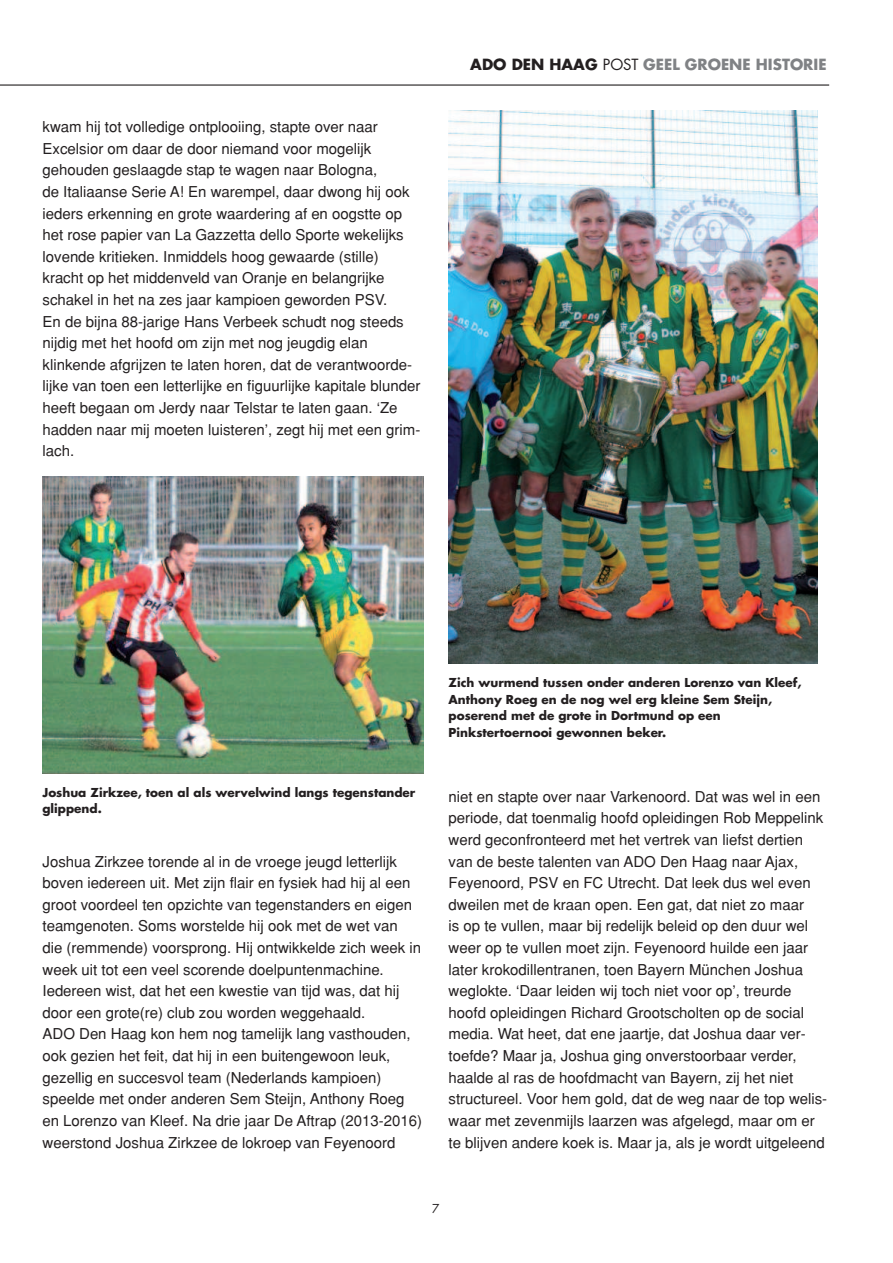
<style>
.page{position:relative;width:893px;height:1263px;background:#fff}
.page>*{position:absolute;margin:0;border:0;box-sizing:border-box;transform-origin:0 0}
.t1{font:15px/21.6px "Helvetica";color:#231f20}
.t2{font:700 15px "Futura";color:#808285}
.t3{font:700 12px/16.5px "Futura";color:#231f20}
.t4{font:12px "Futura";color:#231f20}
.s1{color:#231f20}
.s2{font-weight:400;color:#231f20}
</style>
<div class="page">
<hr style="left:0;top:84px;width:829px;height:2px;background:#231f20">
<img style="left:43px;top:477px;width:380px;height:297px">
<img style="left:449px;top:111px;width:368px;height:552px">
<p class="t1" style="left:43px;top:116px;width:379px">kwam hij tot volledige ontplooiing, stapte over naar Excelsior om daar de door niemand voor mogelijk gehouden geslaagde stap te wagen naar Bologna,<br>de Italiaanse Serie A! En warempel, daar dwong hij ook ieders erkenning en grote waardering af en oogstte op het rose papier van La Gazzetta dello Sporte wekelijks lovende kritieken. Inmiddels hoog gewaarde (stille) kracht op het middenveld van Oranje en belangrijke schakel in het na zes jaar kampioen geworden PSV.<br>En de bijna 88-jarige Hans Verbeek schudt nog steeds nijdig met het hoofd om zijn met nog jeugdig elan klinkende afgrijzen te laten horen, dat de verantwoorde&shy;lijke van toen een letterlijke en figuurlijke kapitale blunder heeft begaan om Jerdy naar Telstar te laten gaan. ‘Ze hadden naar mij moeten luisteren’, zegt hij met een grim&shy;lach.</p>
<p class="t2" style="left:470px;top:57px;width:358px"><span class="s1">ADO DEN HAAG</span> <span class="s2">POST</span> GEEL GROENE HISTORIE</p>
<p class="t3" style="left:43px;top:785px;width:374px">Joshua Zirkzee, toen al als wervelwind langs tegenstander glippend.</p>
<p class="t1" style="left:43px;top:850px;width:381px">Joshua Zirkzee torende al in de vroege jeugd letterlijk boven iedereen uit. Met zijn flair en fysiek had hij al een groot voordeel ten opzichte van tegenstanders en eigen teamgenoten. Soms worstelde hij ook met de wet van<br>die (remmende) voorsprong. Hij ontwikkelde zich week in week uit tot een veel scorende doelpuntenmachine.<br>Iedereen wist, dat het een kwestie van tijd was, dat hij door een grote(re) club zou worden weggehaald.<br>ADO Den Haag kon hem nog tamelijk lang vasthouden, ook gezien het feit, dat hij in een buitengewoon leuk, gezellig en succesvol team (Nederlands kampioen) speelde met onder anderen Sem Steijn, Anthony Roeg en Lorenzo van Kleef. Na drie jaar De Aftrap (2013-2016) weerstond Joshua Zirkzee de lokroep van Feyenoord</p>
<p class="t3" style="left:449px;top:676px;width:354px">Zich wurmend tussen onder anderen Lorenzo van Kleef, Anthony Roeg en de nog wel erg kleine Sem Steijn, poserend met de grote in Dortmund op een Pinkstertoernooi gewonnen beker.</p>
<p class="t1" style="left:449px;top:786px;width:380px">niet en stapte over naar Varkenoord. Dat was wel in een periode, dat toenmalig hoofd opleidingen Rob Meppelink werd geconfronteerd met het vertrek van liefst dertien van de beste talenten van ADO Den Haag naar Ajax, Feyenoord, PSV en FC Utrecht. Dat leek dus wel even dweilen met de kraan open. Een gat, dat niet zo maar<br>is op te vullen, maar bij redelijk beleid op den duur wel weer op te vullen moet zijn. Feyenoord huilde een jaar later krokodillentranen, toen Bayern München Joshua weglokte. ‘Daar leiden wij toch niet voor op’, treurde hoofd opleidingen Richard Grootscholten op de social media. Wat heet, dat ene jaartje, dat Joshua daar ver&shy;toefde? Maar ja, Joshua ging onverstoorbaar verder, haalde al ras de hoofdmacht van Bayern, zij het niet structureel. Voor hem gold, dat de weg naar de top welis&shy;waar met zevenmijls laarzen was afgelegd, maar om er te blijven andere koek is. Maar ja, als je wordt uitgeleend</p>
<p class="t4" style="left:432px;top:1201px;width:9px">7</p>
</div>
